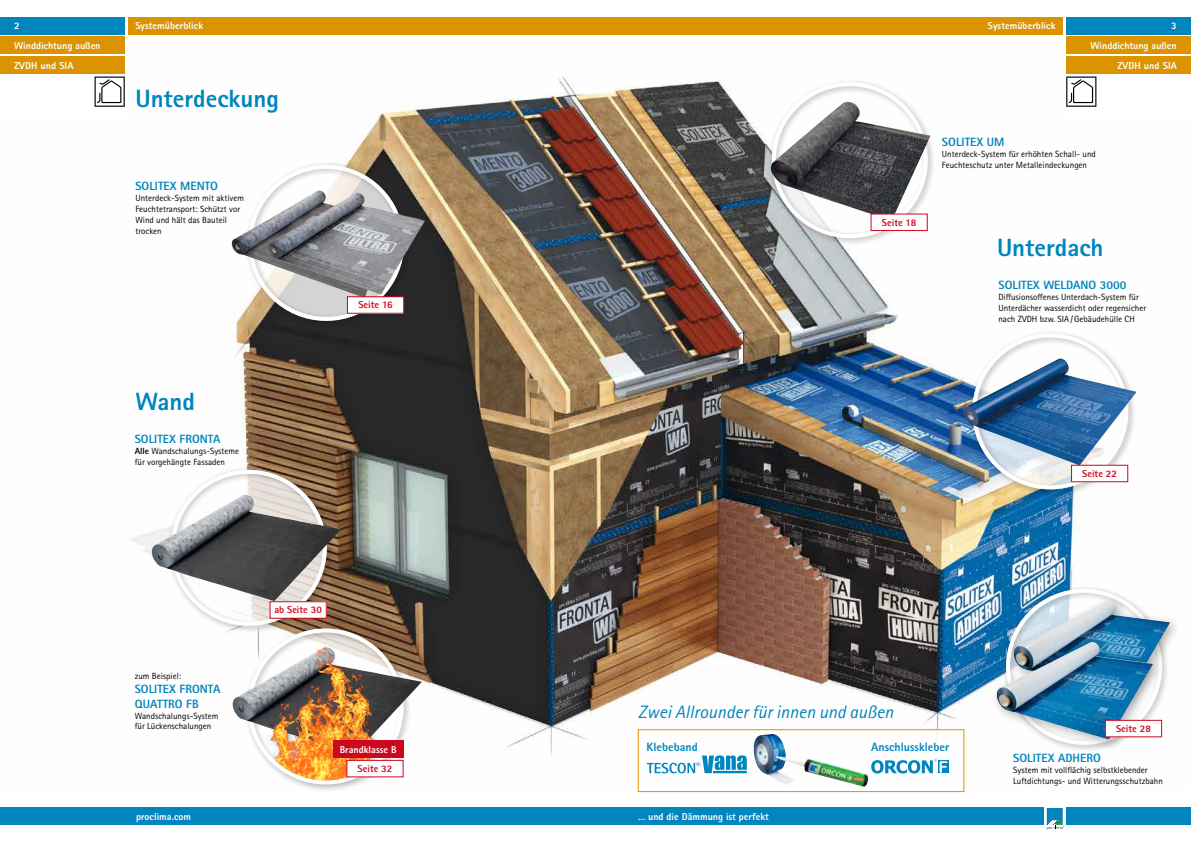
<style>
.page{position:relative;width:1191px;height:842px;background:#fff}
.page>*{position:absolute;margin:0;border:0;box-sizing:border-box;transform-origin:0 0}
.t1{font:800 25px "Rotis Sans Serif Pro";color:#0085bd}
.t2{font:italic 18px "Rotis Sans Serif Pro";color:#0085bd}
.t3{font:800 12px/14.4px "Rotis Sans Serif Pro";color:#0085bd}
.t4{font:800 10px "Rotis Sans Serif Pro";color:#fff}
.t5{font:800 10px "Rotis Sans Serif Pro";color:#cd071e}
.t6{font:9px/11px "Rotis Sans Serif Pro";color:#000}
.s1{font-weight:800}
</style>
<div class="page">
<div style="left:595px;top:808px;width:448px;height:17px;background:#0085bd"></div>
<div style="left:0;top:808px;width:595px;height:17px;background:#0085bd"></div>
<div style="left:1066px;top:808px;width:125px;height:17px;background:#0085bd"></div>
<svg style="left:1046px;top:808px;width:18px;height:22px"></svg>
<div style="left:1066px;top:17px;width:125px;height:17px;background:#0085bd"></div>
<div style="left:0;top:17px;width:125px;height:17px;background:#0085bd"></div>
<div style="left:595px;top:17px;width:468px;height:17px;background:#db9400"></div>
<div style="left:128px;top:17px;width:467px;height:17px;background:#db9400"></div>
<img style="left:0;top:37px;width:1191px;height:753px">
<div style="left:244px;top:161px;width:168px;height:168px;background:#000;opacity:.3"></div>
<img style="left:230px;top:190px;width:162px;height:108px">
<img style="left:267px;top:193px;width:158px;height:102px">
<div style="left:347px;top:297px;width:57px;height:16px;background:#fff"></div>
<div style="left:347px;top:296px;width:57px;height:17px;border:1px solid #cd071e"></div>
<div style="left:167px;top:466px;width:168px;height:168px;background:#000;opacity:.3"></div>
<div style="left:968px;top:329px;width:168px;height:168px;background:#000;opacity:.3"></div>
<img style="left:962px;top:358px;width:174px;height:107px">
<div style="left:1071px;top:465px;width:56px;height:17px;background:#fff"></div>
<div style="left:768px;top:78px;width:167px;height:168px;background:#000;opacity:.3"></div>
<img style="left:769px;top:102px;width:161px;height:118px">
<div style="left:871px;top:214px;width:56px;height:17px;background:#fff"></div>
<div style="left:870px;top:214px;width:57px;height:17px;border:1px solid #cd071e"></div>
<img style="left:151px;top:495px;width:190px;height:106px">
<div style="left:270px;top:602px;width:56px;height:16px;background:#fff"></div>
<div style="left:270px;top:601px;width:56px;height:17px;border:1px solid #cd071e"></div>
<div style="left:1002px;top:585px;width:168px;height:168px;background:#000;opacity:.3"></div>
<div style="left:1007px;top:595px;width:174px;height:115px;background:#000;opacity:.3"></div>
<img style="left:1013px;top:601px;width:157px;height:97px">
<div style="left:990px;top:636px;width:174px;height:115px;background:#000;opacity:.3"></div>
<img style="left:996px;top:642px;width:157px;height:97px">
<div style="left:1105px;top:720px;width:56px;height:17px;background:#fff"></div>
<div style="left:1105px;top:720px;width:56px;height:17px;border:1px solid #cd071e"></div>
<div style="left:244px;top:625px;width:167px;height:167px;background:#000;opacity:.3"></div>
<img style="left:261px;top:642px;width:132px;height:138px">
<img style="left:231px;top:647px;width:191px;height:106px">
<div style="left:333px;top:740px;width:70px;height:17px;background:#cd071e"></div>
<div style="left:347px;top:760px;width:56px;height:17px;background:#fff"></div>
<div style="left:347px;top:760px;width:56px;height:17px;border:1px solid #cd071e"></div>
<div style="left:638px;top:729px;width:326px;height:63px;background:#fff"></div>
<img style="left:753px;top:734px;width:43px;height:50px">
<div style="left:638px;top:729px;width:326px;height:63px;border:1px solid #db9400"></div>
<svg style="left:776px;top:756px;width:5px;height:3px"></svg>
<svg style="left:647px;top:755px;width:100px;height:18px"></svg>
<svg style="left:947px;top:760px;width:1px;height:13px"></svg>
<svg style="left:871px;top:759px;width:76px;height:14px"></svg>
<p class="t4" style="left:135px;top:19px;width:69px">Systemüberblick</p>
<p class="t4" style="left:987px;top:19px;width:69px">Systemüberblick</p>
<p class="t4" style="left:14px;top:19px;width:7px">2</p>
<p class="t4" style="left:1171px;top:19px;width:7px">3</p>
<p class="t4" style="left:14px;top:39px;width:88px">Winddichtung außen</p>
<p class="t4" style="left:1090px;top:39px;width:88px">Winddichtung außen</p>
<p class="t4" style="left:14px;top:59px;width:61px">ZVDH und SIA</p>
<p class="t4" style="left:1117px;top:59px;width:61px">ZVDH und SIA</p>
<h1 class="t1" style="left:135px;top:82px;width:145px">Unterdeckung</h1>
<h3 class="t3" style="left:135px;top:179px;width:84px">SOLITEX MENTO</h3>
<p class="t6" style="left:135px;top:193px;width:110px">Unterdeck-System mit aktivem<br>Feuchtetransport: Schützt vor<br>Wind und hält das Bauteil trocken</p>
<h1 class="t1" style="left:135px;top:386px;width:61px">Wand</h1>
<h3 class="t3" style="left:135px;top:432px;width:87px">SOLITEX FRONTA</h3>
<p class="t6" style="left:135px;top:446px;width:106px"><span class="s1">Alle</span> Wandschalungs-Systeme für vorgehängte Fassaden</p>
<p class="t5" style="left:358px;top:299px;width:36px">Seite 16</p>
<p class="t6" style="left:135px;top:671px;width:48px">zum Beispiel:</p>
<h3 class="t3" style="left:135px;top:682px;width:87px">SOLITEX FRONTA<br>QUATTRO FB</h3>
<p class="t6" style="left:135px;top:710px;width:85px">Wandschalungs-System für Lückenschalungen</p>
<p class="t5" style="left:274px;top:604px;width:49px">ab Seite 30</p>
<p class="t4" style="left:340px;top:743px;width:58px">Brandklasse B</p>
<p class="t5" style="left:357px;top:762px;width:36px">Seite 32</p>
<p class="t5" style="left:882px;top:216px;width:36px">Seite 18</p>
<h3 class="t3" style="left:942px;top:135px;width:64px">SOLITEX UM</h3>
<p class="t6" style="left:942px;top:149px;width:155px">Unterdeck-System für erhöhten Schall- und<br>Feuchteschutz unter Metalleindeckungen</p>
<h1 class="t1" style="left:997px;top:232px;width:108px">Unterdach</h1>
<h3 class="t3" style="left:998px;top:278px;width:130px">SOLITEX WELDANO 3000</h3>
<p class="t6" style="left:998px;top:292px;width:149px">Diffusionsoffenes Unterdach-System für<br>Unterdächer wasserdicht oder regensicher nach ZVDH bzw. SIA/Gebäudehülle CH</p>
<p class="t5" style="left:1082px;top:467px;width:36px">Seite 22</p>
<h2 class="t2" style="left:638px;top:702px;width:257px">Zwei Allrounder für innen und außen</h2>
<h3 class="t3" style="left:646px;top:740px;width:53px">Klebeband</h3>
<h3 class="t3" style="left:871px;top:740px;width:79px">Anschlusskleber</h3>
<p class="t5" style="left:1116px;top:722px;width:36px">Seite 28</p>
<h3 class="t3" style="left:1013px;top:751px;width:89px">SOLITEX ADHERO</h3>
<p class="t6" style="left:1013px;top:765px;width:151px">System mit vollflächig selbstklebender<br>Luftdichtungs- und Witterungsschutzbahn</p>
<p class="t4" style="left:136px;top:810px;width:56px">proclima.com</p>
<p class="t4" style="left:638px;top:810px;width:132px">… und die Dämmung ist perfekt</p>
</div>
